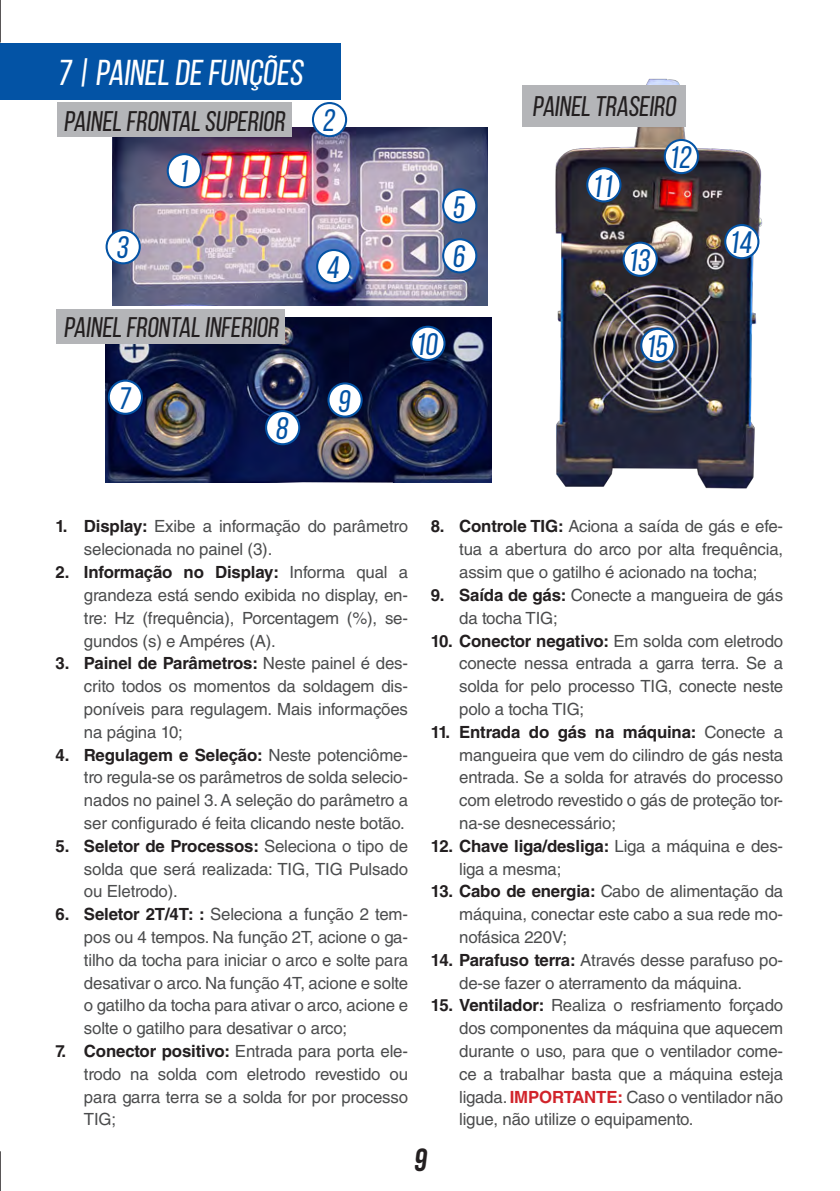
<style>
.page{position:relative;width:840px;height:1191px;background:#fff}
.page>*{position:absolute;margin:0;border:0;box-sizing:border-box;transform-origin:0 0}
.t1{font:36px "Bebas Neue";color:#fff}
.t2{font:700 32px "Bebas Neue";color:#231f20}
.t3{font:31px "Bebas Neue";color:#0353a5}
.t4{font:28.4px "Bebas Neue";color:#231f20}
.t5{font:16.8px/22.8px "Helvetica LT Std";letter-spacing:-.01em;color:#4b4c4d;text-align:justify}
.s1{font-weight:700;color:#231f20}
.s2{font-weight:700;color:#d1232a}
</style>
<div class="page">
<hr style="left:0;top:0;width:1px;height:43px;background:#231f20">
<hr style="left:0;top:1151px;width:1px;height:40px;background:#231f20">
<img style="left:551px;top:78px;width:212px;height:411px">
<img style="left:105px;top:317px;width:386px;height:166px">
<img style="left:113px;top:128px;width:374px;height:178px">
<div style="left:168px;top:154px;width:33px;height:33px;background:#fff;border-radius:50%"></div>
<div style="left:167px;top:153px;width:35px;height:35px;border:2px solid #0353a5;border-radius:50%"></div>
<div style="left:317px;top:250px;width:33px;height:33px;background:#fff;border-radius:50%"></div>
<div style="left:316px;top:249px;width:35px;height:35px;border:2px solid #0353a5;border-radius:50%"></div>
<div style="left:313px;top:103px;width:33px;height:33px;background:#fff;border-radius:50%"></div>
<div style="left:312px;top:102px;width:35px;height:35px;border:2px solid #0353a5;border-radius:50%"></div>
<div style="left:443px;top:189px;width:33px;height:33px;background:#fff;border-radius:50%"></div>
<div style="left:442px;top:188px;width:35px;height:35px;border:2px solid #0353a5;border-radius:50%"></div>
<div style="left:109px;top:381px;width:33px;height:33px;background:#fff;border-radius:50%"></div>
<div style="left:108px;top:379px;width:35px;height:36px;border:2px solid #0353a5;border-radius:50%"></div>
<div style="left:106px;top:230px;width:34px;height:33px;background:#fff;border-radius:50%"></div>
<div style="left:105px;top:229px;width:36px;height:35px;border:2px solid #0353a5;border-radius:50%"></div>
<div style="left:443px;top:239px;width:33px;height:33px;background:#fff;border-radius:50%"></div>
<div style="left:442px;top:238px;width:35px;height:35px;border:2px solid #0353a5;border-radius:50%"></div>
<div style="left:266px;top:411px;width:33px;height:33px;background:#fff;border-radius:50%"></div>
<div style="left:265px;top:410px;width:35px;height:35px;border:2px solid #0353a5;border-radius:50%"></div>
<div style="left:411px;top:327px;width:33px;height:33px;background:#fff;border-radius:50%"></div>
<div style="left:410px;top:326px;width:35px;height:35px;border:2px solid #0353a5;border-radius:50%"></div>
<div style="left:587px;top:168px;width:33px;height:33px;background:#fff;border-radius:50%"></div>
<div style="left:586px;top:167px;width:35px;height:35px;border:2px solid #0353a5;border-radius:50%"></div>
<div style="left:664px;top:140px;width:33px;height:33px;background:#fff;border-radius:50%"></div>
<div style="left:663px;top:139px;width:35px;height:35px;border:2px solid #0353a5;border-radius:50%"></div>
<div style="left:724px;top:225px;width:34px;height:33px;background:#fff;border-radius:50%"></div>
<div style="left:723px;top:224px;width:36px;height:35px;border:2px solid #0353a5;border-radius:50%"></div>
<div style="left:623px;top:243px;width:33px;height:33px;background:#fff;border-radius:50%"></div>
<div style="left:622px;top:242px;width:35px;height:35px;border:2px solid #0353a5;border-radius:50%"></div>
<div style="left:641px;top:329px;width:33px;height:33px;background:#fff;border-radius:50%"></div>
<div style="left:639px;top:328px;width:36px;height:35px;border:2px solid #0353a5;border-radius:50%"></div>
<div style="left:328px;top:383px;width:33px;height:33px;background:#fff;border-radius:50%"></div>
<div style="left:327px;top:382px;width:35px;height:35px;border:2px solid #0353a5;border-radius:50%"></div>
<div style="left:0;top:43px;width:340px;height:57px;background:#0353a5"></div>
<div style="left:57px;top:103px;width:234px;height:34px;background:#b4b5b8"></div>
<div style="left:57px;top:309px;width:228px;height:35px;background:#b4b5b8"></div>
<div style="left:522px;top:85px;width:163px;height:41px;background:#b4b5b8"></div>
<p class="t1" style="left:57px;top:53px;width:252px">7 | PAINEL DE FUNÇÕES</p>
<p class="t4" style="left:63px;top:105px;width:226px">PAINEL FRONTAL SUPERIOR</p>
<p class="t3" style="left:177px;top:155px;width:16px">1</p>
<p class="t3" style="left:322px;top:104px;width:18px">2</p>
<p class="t3" style="left:452px;top:190px;width:18px">5</p>
<p class="t3" style="left:116px;top:231px;width:18px">3</p>
<p class="t3" style="left:452px;top:240px;width:18px">6</p>
<p class="t3" style="left:326px;top:251px;width:18px">4</p>
<p class="t4" style="left:63px;top:312px;width:220px">PAINEL FRONTAL INFERIOR</p>
<p class="t3" style="left:118px;top:381px;width:18px">7</p>
<p class="t3" style="left:275px;top:412px;width:18px">8</p>
<p class="t3" style="left:337px;top:384px;width:18px">9</p>
<p class="t3" style="left:414px;top:327px;width:28px">10</p>
<p class="t4" style="left:532px;top:91px;width:148px">PAINEL TRASEIRO</p>
<p class="t3" style="left:590px;top:169px;width:27px">11</p>
<p class="t3" style="left:667px;top:141px;width:28px">12</p>
<p class="t3" style="left:626px;top:243px;width:28px">13</p>
<p class="t3" style="left:644px;top:329px;width:28px">15</p>
<p class="t3" style="left:727px;top:226px;width:28px">14</p>
<p class="t5" style="left:84px;top:515px;width:325px;text-indent:-28px"><span class="s1">1. Display:</span> Exibe a informação do parâmetro selecionada no painel (3).</p>
<p class="t5" style="left:84px;top:561px;width:325px;text-indent:-28px"><span class="s1">2. Informação no Display:</span> Informa qual a grandeza está sendo exibida no display, en&shy;tre: Hz (frequência), Porcentagem (%), se&shy;gundos (s) e Ampéres (A).</p>
<p class="t5" style="left:84px;top:652px;width:325px;text-indent:-28px"><span class="s1">3. Painel de Parâmetros:</span> Neste painel é des&shy;crito todos os momentos da soldagem dis&shy;poníveis para regulagem. Mais informações na página 10;</p>
<p class="t5" style="left:84px;top:743px;width:325px;text-indent:-28px"><span class="s1">4. Regulagem e Seleção:</span> Neste potenciôme&shy;tro regula-se os parâmetros de solda selecio&shy;nados no painel 3. A seleção do parâmetro a ser configurado é feita clicando neste botão.</p>
<p class="t5" style="left:84px;top:834px;width:325px;text-indent:-28px"><span class="s1">5. Seletor de Processos:</span> Seleciona o tipo de solda que será realizada: TIG, TIG Pulsado ou Eletrodo).</p>
<p class="t5" style="left:84px;top:903px;width:325px;text-indent:-28px"><span class="s1">6. Seletor 2T/4T: :</span> Seleciona a função 2 tem&shy;pos ou 4 tempos. Na função 2T, acione o ga&shy;tilho da tocha para iniciar o arco e solte para desativar o arco. Na função 4T, acione e solte o gatilho da tocha para ativar o arco, acione e solte o gatilho para desativar o arco;</p>
<p class="t5" style="left:84px;top:1039px;width:325px;text-indent:-28px"><span class="s1">7. Conector positivo:</span> Entrada para porta ele&shy;trodo na solda com eletrodo revestido ou para garra terra se a solda for por processo TIG;</p>
<p class="t5" style="left:459px;top:515px;width:325px;text-indent:-28px"><span class="s1">8. Controle TIG:</span> Aciona a saída de gás e efe&shy;tua a abertura do arco por alta frequência, assim que o gatilho é acionado na tocha;</p>
<p class="t5" style="left:459px;top:583px;width:325px;text-indent:-28px"><span class="s1">9. Saída de gás:</span> Conecte a mangueira de gás da tocha TIG;</p>
<p class="t5" style="left:459px;top:629px;width:325px;text-indent:-28px"><span class="s1">10. Conector negativo:</span> Em solda com eletrodo conecte nessa entrada a garra terra. Se a solda for pelo processo TIG, conecte neste polo a tocha TIG;</p>
<p class="t5" style="left:459px;top:720px;width:325px;text-indent:-28px"><span class="s1">11. Entrada do gás na máquina:</span> Conecte a mangueira que vem do cilindro de gás nesta entrada. Se a solda for através do processo com eletrodo revestido o gás de proteção tor&shy;na-se desnecessário;</p>
<p class="t5" style="left:459px;top:834px;width:325px;text-indent:-28px"><span class="s1">12. Chave liga/desliga:</span> Liga a máquina e des&shy;liga a mesma;</p>
<p class="t5" style="left:459px;top:880px;width:325px;text-indent:-28px"><span class="s1">13. Cabo de energia:</span> Cabo de alimentação da máquina, conectar este cabo a sua rede mo&shy;nofásica 220V;</p>
<p class="t5" style="left:459px;top:948px;width:325px;text-indent:-28px"><span class="s1">14. Parafuso terra:</span> Através desse parafuso po&shy;de-se fazer o aterramento da máquina.</p>
<p class="t5" style="left:459px;top:994px;width:325px;text-indent:-28px"><span class="s1">15. Ventilador:</span> Realiza o resfriamento forçado dos componentes da máquina que aquecem durante o uso, para que o ventilador come&shy;ce a trabalhar basta que a máquina esteja ligada. <span class="s2">IMPORTANTE:</span> Caso o ventilador não ligue, não utilize o equipamento.</p>
<h2 class="t2" style="left:413px;top:1142px;width:18px">9</h2>
</div>
